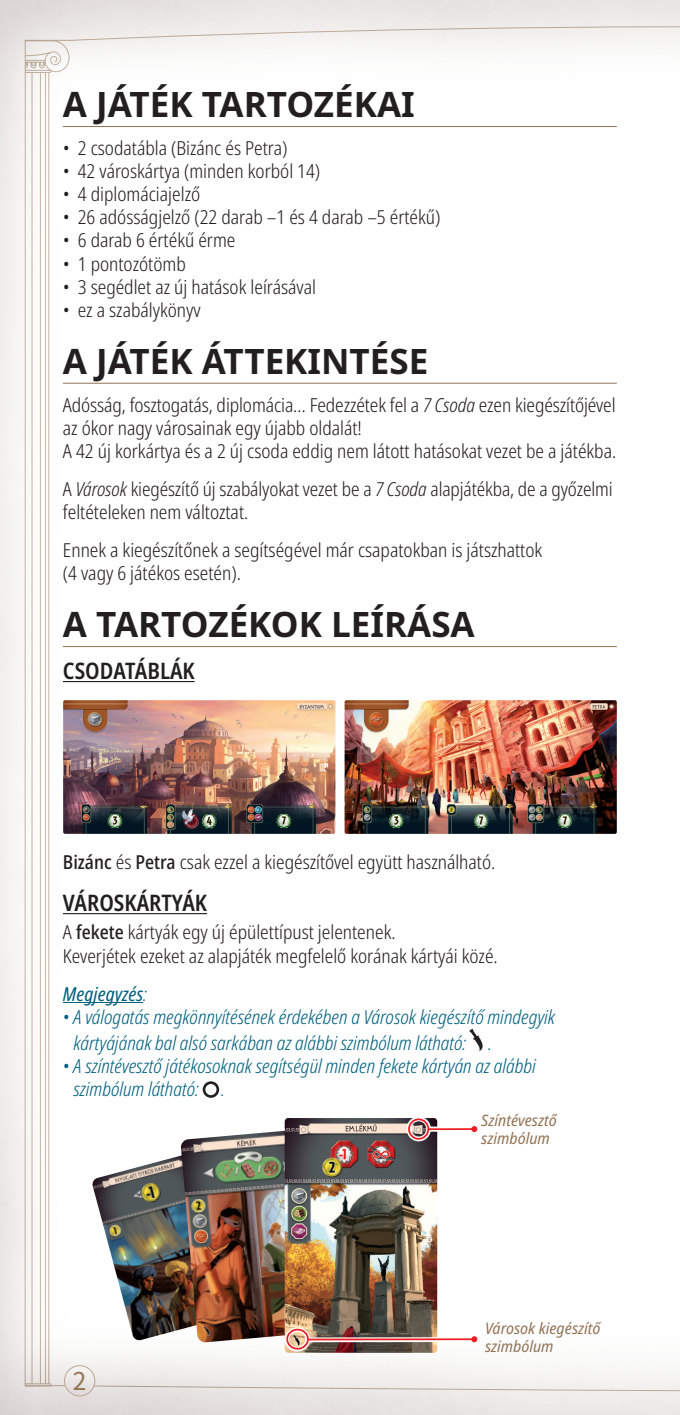
<style>
.page{position:relative;width:680px;height:1415px;background:#fff}
.page>*{position:absolute;margin:0;border:0;box-sizing:border-box;transform-origin:0 0}
.t1{font:700 35px "Noto Sans";color:#231f20}
.PAGE{font:24.5px "Noto Sans CJ Kjp";color:#937354}
.t2{font:600 condensed 22.75px "Noto Sans";color:#231f20}
.PARAGRAPH{font:300 condensed 19.25px/23.1px "Noto Sans";color:#231f20}
.PARAGRAPH___RETRAIT{font:300 condensed 19.25px/23.1px "Noto Sans";color:#231f20}
.NOTES{font:italic 300 condensed 19.25px/26.2px "Noto Sans";color:#006080}
.NOTES-2{font:italic condensed 19.25px "Noto Sans";color:#006080}
.LEGENDES_GAUCHE{font:italic semi-condensed 15.75px/17.5px "Noto Sans";color:#937354}
.s1{font-style:italic}
.s2{font-weight:500}
.s3{font-weight:300}
</style>
<div class="page">
<img style="left:0;top:0;width:680px;height:1414px">
<img style="left:65px;top:1365px;width:30px;height:30px">
<div style="left:64px;top:1365px;width:31px;height:31px;border:1px solid #baa694;border-radius:50%"></div>
<hr style="left:63px;top:126px;width:554px;height:1px;background:#937354">
<hr style="left:63px;top:383px;width:554px;height:1px;background:#937354">
<hr style="left:63px;top:646px;width:554px;height:1px;background:#937354">
<hr style="left:63px;top:681px;width:132px;height:1px;background:#231f20">
<hr style="left:63px;top:913px;width:144px;height:1px;background:#231f20">
<hr style="left:63px;top:1001px;width:80px;height:1px;background:#006080">
<svg style="left:467px;top:1027px;width:20px;height:25px"></svg>
<div style="left:203px;top:1081px;width:16px;height:16px;border:3px solid #231f20;border-radius:50%"></div>
<img style="left:92px;top:1152px;width:89px;height:188px">
<img style="left:181px;top:1129px;width:104px;height:213px">
<img style="left:285px;top:1117px;width:152px;height:235px">
<svg style="left:406px;top:1116px;width:73px;height:25px"></svg>
<hr style="left:428px;top:1128px;width:46px;height:1px;background:#ee1d23">
<svg style="left:471px;top:1125px;width:6px;height:7px"></svg>
<div style="left:408px;top:1118px;width:21px;height:21px;border:2px solid #ee1d23;border-radius:50%"></div>
<svg style="left:285px;top:1326px;width:194px;height:25px"></svg>
<hr style="left:309px;top:1338px;width:165px;height:2px;background:#ee1d23">
<svg style="left:471px;top:1335px;width:6px;height:7px"></svg>
<div style="left:286px;top:1328px;width:23px;height:21px;border:2px solid #ee1d23;border-radius:50%"></div>
<img style="left:344px;top:700px;width:273px;height:133px">
<img style="left:63px;top:700px;width:272px;height:133px">
<h1 class="t1" style="left:63px;top:80px;width:353px">A JÁTÉK TARTOZÉKAI</h1>
<p class="PARAGRAPH" style="left:63px;top:137px;width:226px">• 2 csodatábla (Bizánc és Petra)</p>
<p class="PARAGRAPH" style="left:63px;top:160px;width:259px">• 42 városkártya (minden korból 14)</p>
<p class="PARAGRAPH" style="left:63px;top:183px;width:139px">• 4 diplomáciajelző</p>
<p class="PARAGRAPH" style="left:63px;top:206px;width:379px">• 26 adósságjelző (22 darab –1 és 4 darab –5 értékű)</p>
<p class="PARAGRAPH" style="left:63px;top:229px;width:174px">• 6 darab 6 értékű érme</p>
<p class="PARAGRAPH" style="left:63px;top:252px;width:124px">• 1 pontozótömb</p>
<p class="PARAGRAPH" style="left:63px;top:276px;width:254px">• 3 segédlet az új hatások leírásával</p>
<p class="PARAGRAPH" style="left:63px;top:299px;width:139px">• ez a szabálykönyv</p>
<h1 class="t1" style="left:63px;top:336px;width:367px">A JÁTÉK ÁTTEKINTÉSE</h1>
<p class="PARAGRAPH" style="left:63px;top:393px;width:554px">Adósság, fosztogatás, diplomácia… Fedezzétek fel a <span class="s1">7 Csoda</span> ezen kiegészítőjével az ókor nagy városainak egy újabb oldalát!</p>
<p class="PARAGRAPH___RETRAIT" style="left:63px;top:440px;width:555px">A 42 új korkártya és a 2 új csoda eddig nem látott hatásokat vezet be a játékba.</p>
<p class="PARAGRAPH___RETRAIT" style="left:63px;top:478px;width:551px">A <span class="s1">Városok</span> kiegészítő új szabályokat vezet be a <span class="s1">7 Csoda</span> alapjátékba, de a győzelmi feltételeken nem változtat.</p>
<p class="PARAGRAPH" style="left:63px;top:539px;width:481px">Ennek a kiegészítőnek a segítségével már csapatokban is játszhattok (4 vagy 6 játékos esetén).</p>
<h1 class="t1" style="left:63px;top:599px;width:413px">A TARTOZÉKOK LEÍRÁSA</h1>
<h4 class="t2" style="left:63px;top:655px;width:133px">CSODATÁBLÁK</h4>
<p class="PARAGRAPH___RETRAIT" style="left:63px;top:851px;width:434px"><span class="s2">Bizánc</span> és <span class="s2">Petra</span> csak ezzel a kiegészítővel együtt használható.</p>
<h4 class="t2" style="left:63px;top:887px;width:146px">VÁROSKÁRTYÁK</h4>
<p class="PARAGRAPH" style="left:63px;top:921px;width:334px">A <span class="s2">fekete</span> kártyák egy új épülettípust jelentenek.</p>
<p class="PARAGRAPH___RETRAIT" style="left:63px;top:944px;width:436px">Keverjétek ezeket az alapjáték megfelelő korának kártyái közé.</p>
<p class="NOTES-2" style="left:63px;top:980px;width:86px">Megjegyzés<span class="s3">:</span></p>
<p class="NOTES" style="left:73px;top:1004px;width:483px;text-indent:-11px">• A válogatás megkönnyítésének érdekében a Városok kiegészítő mindegyik kártyájának bal alsó sarkában az alábbi szimbólum látható: .</p>
<p class="NOTES" style="left:73px;top:1054px;width:464px;line-height:23.1px;text-indent:-11px">• A színtévesztő játékosoknak segítségül minden fekete kártyán az alábbi szimbólum látható: .</p>
<p class="LEGENDES_GAUCHE" style="left:481px;top:1111px;width:77px">Színtévesztő szimbólum</p>
<p class="PAGE" style="left:73px;top:1367px;width:15px">2</p>
<p class="LEGENDES_GAUCHE" style="left:485px;top:1319px;width:117px">Városok kiegészítő szimbólum</p>
</div>
